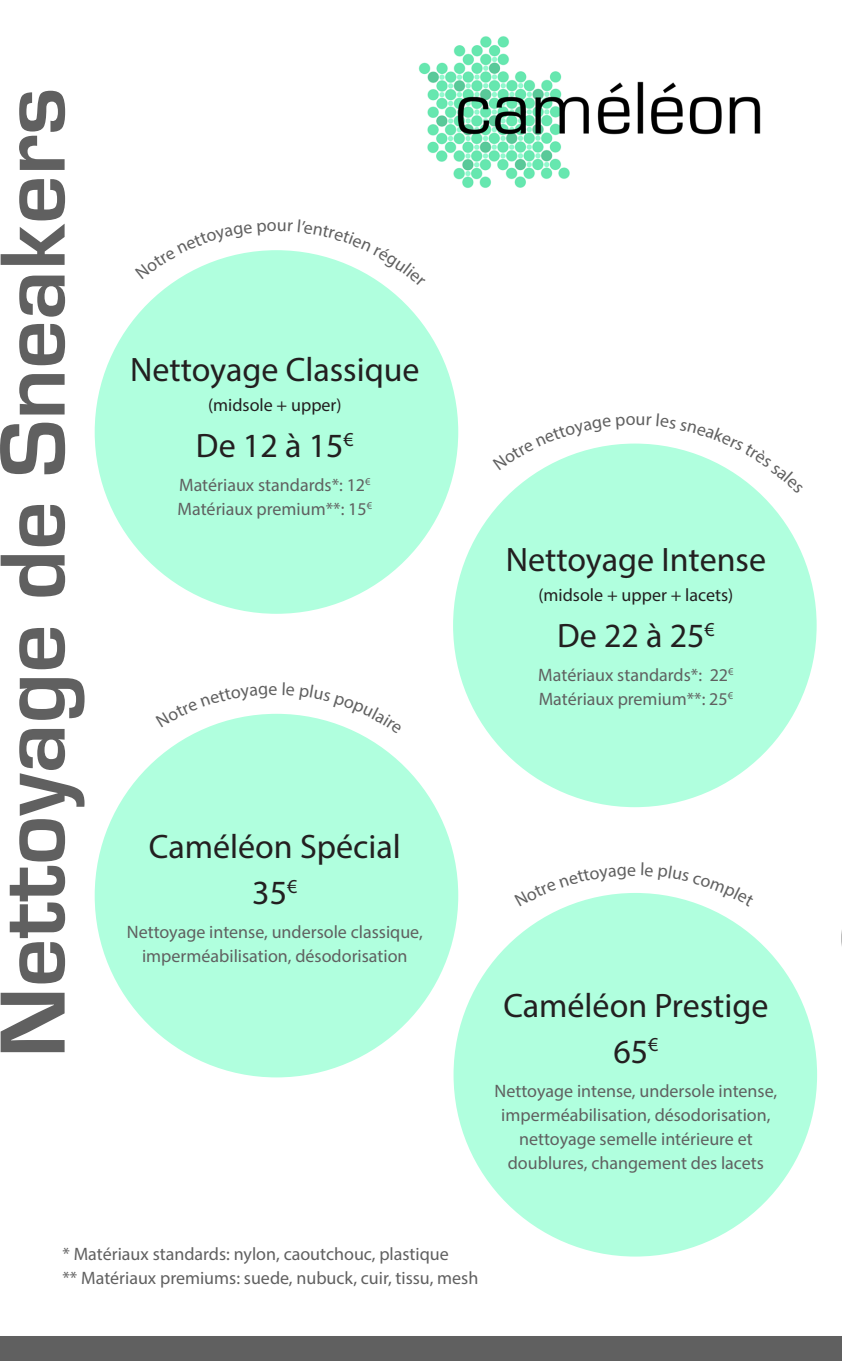
<style>
.page{position:relative;width:842px;height:1361px;background:#fff}
.page>*{position:absolute;margin:0;border:0;box-sizing:border-box;transform-origin:0 0}
.t1{font:700 96px "Eurostile";color:#606060}
.t2{font:34px "Myriad Pro";color:#231f20}
.t3{font:18px "Myriad Pro";color:#606060}
.t4{font:18px "Myriad Pro";color:#231f20}
</style>
<div class="page">
<div style="left:95px;top:250px;width:363px;height:364px;background:#b0ffde;border-radius:50%"></div>
<div style="left:453px;top:443px;width:364px;height:364px;background:#b0ffde;border-radius:50%"></div>
<div style="left:95px;top:714px;width:363px;height:363px;background:#b0ffde;border-radius:50%"></div>
<div style="left:453px;top:893px;width:364px;height:363px;background:#b0ffde;border-radius:50%"></div>
<img style="left:418px;top:36px;width:343px;height:152px">
<div style="left:0;top:1336px;width:842px;height:25px;background:#606060"></div>
<svg style="left:509px;top:443px;width:252px;height:51px"></svg>
<svg style="left:209px;top:713px;width:68px;height:14px"></svg>
<svg style="left:287px;top:714px;width:73px;height:20px"></svg>
<svg style="left:568px;top:893px;width:135px;height:13px"></svg>
<svg style="left:167px;top:250px;width:219px;height:37px"></svg>
<p class="t1" style="left:-19px;top:1058px;width:971px;rotate:-90deg">Nettoyage de Sneakers</p>
<p class="t2" style="left:130px;top:349px;width:291px">Nettoyage Classique</p>
<p class="t4" style="left:208px;top:394px;width:135px">(midsole + upper)</p>
<p class="t2" style="left:196px;top:425px;width:159px">De 12 à 15<sup>€</sup></p>
<p class="t3" style="left:179px;top:474px;width:193px">Matériaux standards*: 12<sup>€</sup></p>
<p class="t3" style="left:178px;top:498px;width:196px">Matériaux premium**: 15<sup>€</sup></p>
<p class="t2" style="left:149px;top:825px;width:253px">Caméléon Spécial</p>
<p class="t2" style="left:252px;top:871px;width:47px">35<sup>€</sup></p>
<p class="t3" style="left:127px;top:921px;width:297px">Nettoyage intense, undersole classique,</p>
<p class="t3" style="left:142px;top:945px;width:267px">imperméabilisation, désodorisation</p>
<p class="t2" style="left:506px;top:539px;width:262px">Nettoyage Intense</p>
<p class="t4" style="left:538px;top:584px;width:196px">(midsole + upper + lacets)</p>
<p class="t2" style="left:557px;top:615px;width:159px">De 22 à 25<sup>€</sup></p>
<p class="t3" style="left:538px;top:664px;width:197px">Matériaux standards*: 22<sup>€</sup></p>
<p class="t3" style="left:539px;top:688px;width:196px">Matériaux premium**: 25<sup>€</sup></p>
<p class="t2" style="left:503px;top:984px;width:267px">Caméléon Prestige</p>
<p class="t2" style="left:613px;top:1030px;width:47px">65<sup>€</sup></p>
<p class="t3" style="left:495px;top:1079px;width:284px">Nettoyage intense, undersole intense,</p>
<p class="t3" style="left:501px;top:1103px;width:271px">imperméabilisation, désodorisation,</p>
<p class="t3" style="left:519px;top:1127px;width:235px">nettoyage semelle intérieure et</p>
<p class="t3" style="left:508px;top:1151px;width:258px">doublures, changement des lacets</p>
<p class="t3" style="left:62px;top:1243px;width:388px">* Matériaux standards: nylon, caoutchouc, plastique</p>
<p class="t3" style="left:62px;top:1267px;width:417px">** Matériaux premiums: suede, nubuck, cuir, tissu, mesh</p>
</div>
